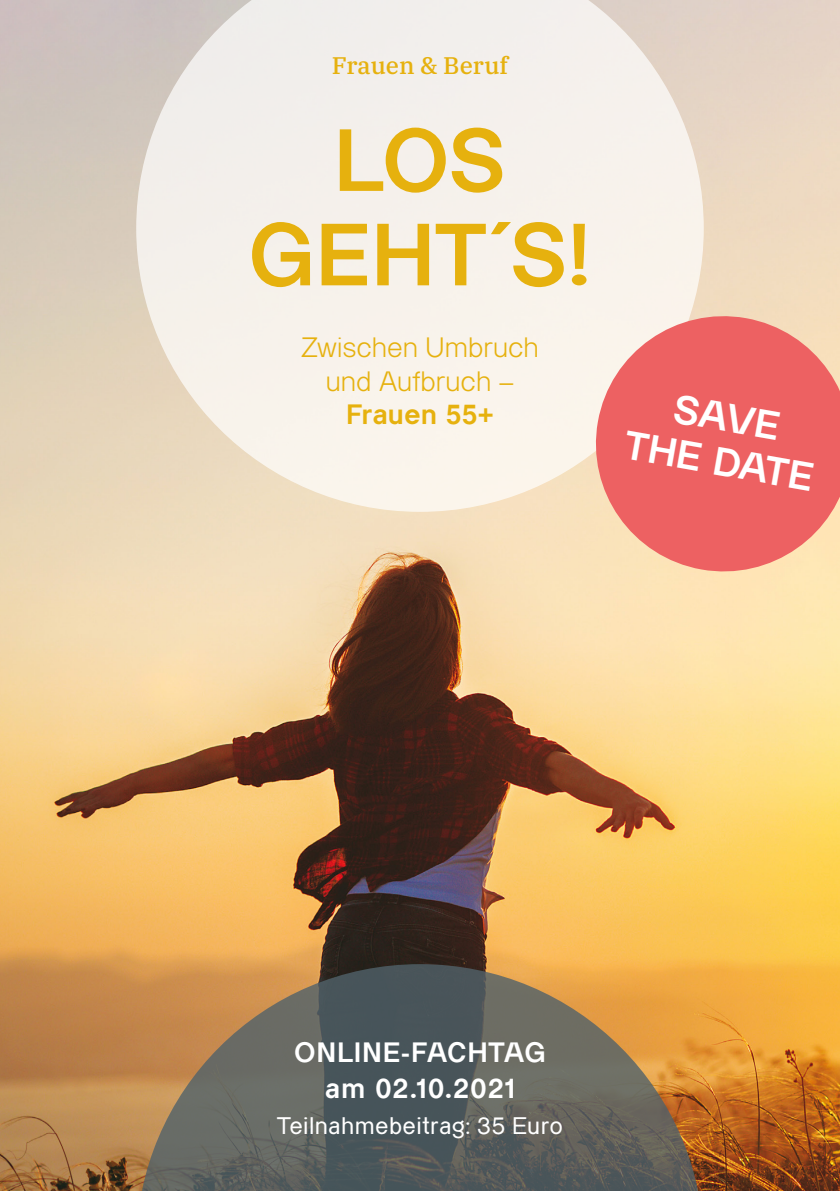
<style>
.page{position:relative;width:840px;height:1191px;background:#fff}
.page>*{position:absolute;margin:0;border:0;box-sizing:border-box;transform-origin:0 0}
.t1{font:700 88px/94.4px "Almarena";letter-spacing:.01em;color:#e6b10e;text-align:center}
.t2{font:700 40px/44px "Almarena";color:#fff;text-align:center}
.t3{font:300 28px "Almarena";letter-spacing:.02em;color:#e6b10e}
.t4{font:700 28px "Almarena";letter-spacing:.035em;color:#fff}
.t5{font:700 28px "Almarena";letter-spacing:.015em;color:#e6b10e}
.t6{font:24px "Almarena";letter-spacing:.04em;color:#fff}
.t7{font:500 24px "IBM Plex Serif";color:#e6b10e}
</style>
<div class="page">
<img style="left:0;top:0;width:839px;height:1191px">
<svg style="left:136px;top:0;width:567px;height:512px;background:#f3ede5"></svg>
<svg style="left:136px;top:964px;width:567px;height:227px;background:#7b6d58"></svg>
<svg style="left:585px;top:306px;width:254px;height:275px;background:#f0867e"></svg>
<p class="t7" style="left:331px;top:47px;width:178px">Frauen &amp; Beruf</p>
<p class="t1" style="left:249px;top:112px;width:343px">LOS<br>GEHT´S!</p>
<p class="t3" style="left:301px;top:332px;width:238px">Zwischen Umbruch</p>
<p class="t3" style="left:326px;top:365px;width:189px">und Aufbruch –</p>
<p class="t5" style="left:346px;top:399px;width:148px">Frauen 55+</p>
<p class="t2" style="left:636px;top:378px;width:192px;rotate:10deg">SAVE<br>THE DATE</p>
<p class="t4" style="left:294px;top:1036px;width:252px">ONLINE-FACHTAG</p>
<p class="t4" style="left:325px;top:1072px;width:191px">am 02.10.2021</p>
<p class="t6" style="left:277px;top:1111px;width:287px">Teilnahmebeitrag: 35 Euro</p>
</div>
